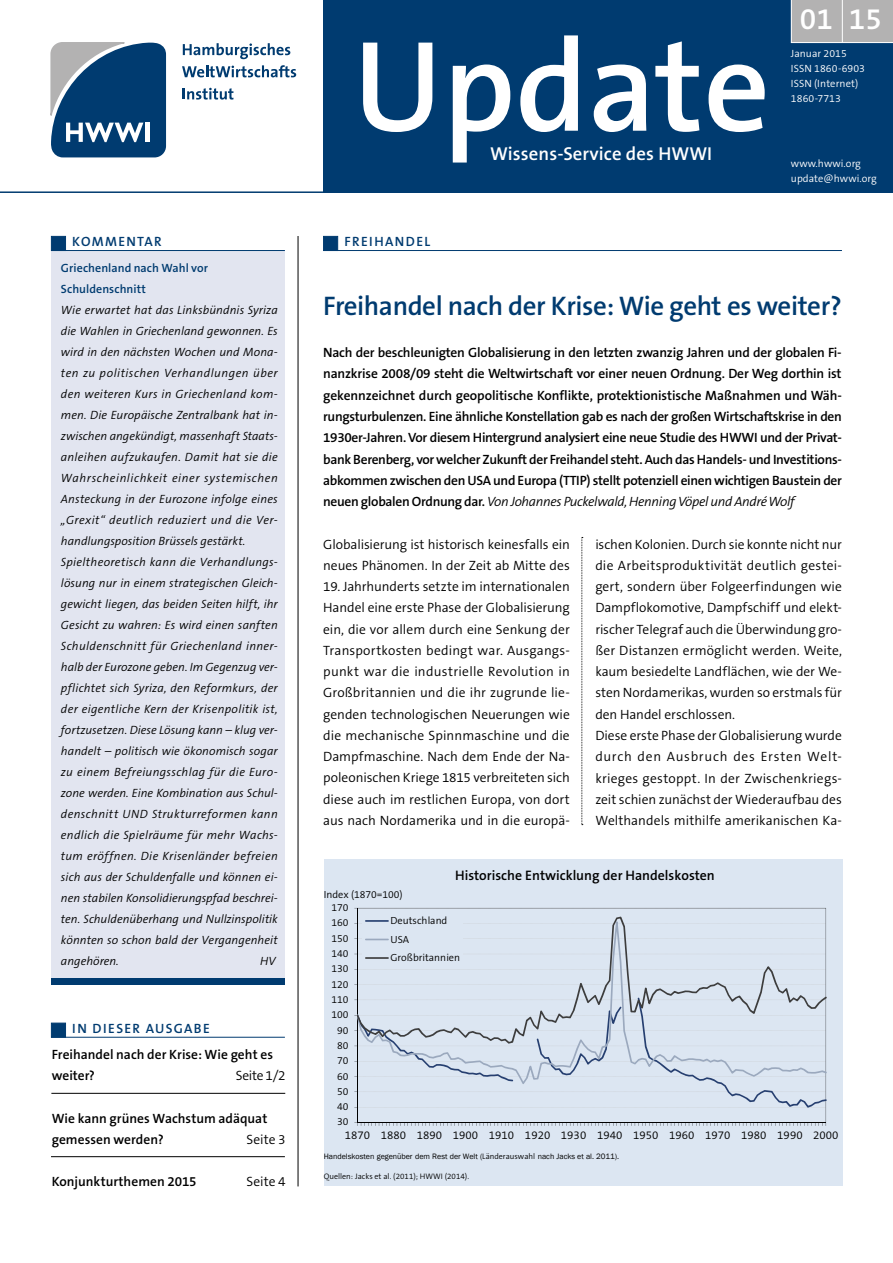
<style>
.page{position:relative;width:893px;height:1263px;background:#fff}
.page>*{position:absolute;margin:0;border:0;box-sizing:border-box;transform-origin:0 0}
.t1{font:600 130.5px "The Sans B6";color:#fff}
.t2{font:600 30px "The Sans B6";color:#fff}
.t3{font:600 27px "The Sans B6";letter-spacing:-.015em;color:#003b70}
.t4{font:600 18.75px "The Sans B6";letter-spacing:.005em;color:#fff}
.t5{font:600 13.8px "The Sans B6";color:#000}
.t6{font:300 13.5px/21.3px "The Sans B4";color:#000}
.t7{font:600 13.5px/21.3px "The Sans B6";letter-spacing:-.005em;color:#000}
.t8{font:italic 300 13.5px "The Sans B4";letter-spacing:-.025em;color:#000}
.t9{font:600 13.5px "The Sans B6";letter-spacing:.1em;color:#003b70}
.t10{font:italic 300 12px/21px "The Sans B4";letter-spacing:.01em;color:#000}
.t11{font:600 12px/21px "The Sans B6";letter-spacing:.005em;color:#003b70}
.t12{font:300 11.55px "The Sans B4";letter-spacing:.005em;color:#000}
.t13{font:300 10.5px/15px "The Sans B4";letter-spacing:.005em;color:#fff}
.t14{font:300 10.35px/18.6px "The Sans B4";letter-spacing:-.005em;color:#000}
.t15{font:7.95px "Franklin Gothic";letter-spacing:-.005em;color:#000}
.t16{font:300 7.95px "The Sans B4";color:#000}
.s1{font-family:"The Sans B6";font-weight:600;font-style:normal}
.s2{font-family:"The Sans B4";font-weight:300}
</style>
<div class="page">
<div style="left:323px;top:0;width:570px;height:191px;background:#003b70"></div>
<svg style="left:183px;top:88px;width:50px;height:12px"></svg>
<svg style="left:182px;top:65px;width:114px;height:12px"></svg>
<svg style="left:183px;top:43px;width:107px;height:16px"></svg>
<svg style="left:50px;top:42px;width:116px;height:115px;background:#366289"></svg>
<hr style="left:0;top:191px;width:893px;height:2px;background:#003b70">
<div style="left:791px;top:0;width:102px;height:43px;background:#b3b2b2"></div>
<hr style="left:842px;top:0;width:1px;height:43px;background:#fff">
<div style="left:51px;top:251px;width:234px;height:730px;background:#e2e5f0"></div>
<hr style="left:298px;top:236px;width:1px;height:950px;background:#000">
<hr style="left:51px;top:250px;width:234px;height:1px;background:#003b70">
<div style="left:51px;top:236px;width:15px;height:15px;background:#003b70"></div>
<div style="left:323px;top:236px;width:15px;height:15px;background:#003b70;border:1px solid #003b70"></div>
<hr style="left:323px;top:250px;width:519px;height:1px;background:#003b70">
<hr style="left:51px;top:1037px;width:234px;height:1px;background:#003b70">
<div style="left:51px;top:1023px;width:15px;height:14px;background:#003b70"></div>
<div style="left:51px;top:978px;width:234px;height:6px;background:#003b70"></div>
<hr style="left:51px;top:1156px;width:234px;height:1px;background:#000">
<svg style="left:581px;top:537px;width:2px;height:288px"></svg>
<hr style="left:51px;top:1093px;width:234px;height:1px;background:#000">
<div style="left:324px;top:859px;width:518px;height:326px;background:#dce6f2"></div>
<svg style="left:358px;top:908px;width:468px;height:214px"></svg>
<hr style="left:357px;top:908px;width:1px;height:214px;background:#000">
<svg style="left:354px;top:1122px;width:472px;height:4px"></svg>
<svg style="left:358px;top:1084px;width:469px;height:24px"></svg>
<svg style="left:358px;top:1043px;width:469px;height:41px"></svg>
<svg style="left:357px;top:916px;width:470px;height:127px"></svg>
<div style="left:362px;top:912px;width:101px;height:55px;background:#dce6f2"></div>
<hr style="left:365px;top:920px;width:24px;height:2px;background:#263f70">
<svg style="left:365px;top:939px;width:24px;height:1px"></svg>
<hr style="left:365px;top:957px;width:24px;height:2px;background:#3d3d3d">
<h1 class="t1" style="left:353px;top:17px;width:419px">Update</h1>
<h3 class="t4" style="left:490px;top:143px;width:224px">Wissens-Service des HWWI</h3>
<p class="t9" style="left:72px;top:234px;width:91px">KOMMENTAR</p>
<p class="t9" style="left:344px;top:234px;width:87px">FREIHANDEL</p>
<h2 class="t2" style="left:800px;top:2px;width:34px">01</h2>
<p class="t13" style="left:791px;top:46px;width:76px">Januar 2015<br>ISSN 1860-6903<br>ISSN (Internet)<br>1860-7713</p>
<h2 class="t2" style="left:849px;top:2px;width:34px">15</h2>
<p class="t13" style="left:791px;top:156px;width:87px">www.hwwi.org update@hwwi.org</p>
<p class="t11" style="left:61px;top:258px;width:149px">Griechenland nach Wahl vor<br>Schuldenschnitt</p>
<p class="t10" style="left:61px;top:300px;width:218px">Wie erwartet hat das Linksbündnis Syriza die Wahlen in Griechenland gewonnen. Es wird in den nächsten Wochen und Mona&shy;ten zu politischen Verhandlungen über den weiteren Kurs in Griechenland kom&shy;men. Die Europäische Zentralbank hat in&shy;zwischen angekündigt, massenhaft Staats&shy;anleihen aufzukaufen. Damit hat sie die Wahrscheinlichkeit einer systemischen Ansteckung in der Eurozone infolge eines „Grexit“ deutlich reduziert und die Ver&shy;handlungsposition Brüssels gestärkt.<br>Spieltheoretisch kann die Verhandlungs&shy;lösung nur in einem strategischen Gleich&shy;gewicht liegen, das beiden Seiten hilft, ihr Gesicht zu wahren: Es wird einen sanften Schuldenschnitt für Griechenland inner&shy;halb der Eurozone geben. Im Gegenzug ver&shy;pflichtet sich Syriza, den Reformkurs, der der eigentliche Kern der Krisenpolitik ist, fortzusetzen. Diese Lösung kann – klug ver&shy;handelt – politisch wie ökonomisch sogar zu einem Befreiungsschlag für die Euro&shy;zone werden. Eine Kombination aus Schul&shy;denschnitt UND Strukturreformen kann endlich die Spielräume für mehr Wachs&shy;tum eröffnen. Die Krisenländer befreien sich aus der Schuldenfalle und können ei&shy;nen stabilen Konsolidierungspfad beschrei&shy;ten. Schuldenüberhang und Nullzinspolitik könnten so schon bald der Vergangenheit angehören.</p>
<p class="t10" style="left:260px;top:951px;width:17px">HV</p>
<p class="t9" style="left:72px;top:1021px;width:139px">IN DIESER AUSGABE</p>
<p class="t7" style="left:52px;top:1044px;width:223px">Freihandel nach der Krise: Wie geht es weiter?</p>
<p class="t6" style="left:236px;top:1065px;width:51px">Seite 1/2</p>
<p class="t7" style="left:52px;top:1108px;width:217px">Wie kann grünes Wachstum adäquat gemessen werden?</p>
<p class="t6" style="left:247px;top:1129px;width:40px">Seite 3</p>
<p class="t7" style="left:52px;top:1172px;width:146px">Konjunkturthemen 2015</p>
<p class="t6" style="left:247px;top:1172px;width:40px">Seite 4</p>
<h3 class="t3" style="left:323px;top:291px;width:520px">Freihandel nach der Krise: Wie geht es weiter?</h3>
<p class="t7" style="left:323px;top:342px;width:520px;text-align:justify">Nach der beschleunigten Globalisierung in den letzten zwanzig Jahren und der globalen Fi&shy;nanzkrise 2008/09 steht die Weltwirtschaft vor einer neuen Ordnung. Der Weg dorthin ist gekennzeichnet durch geopolitische Konflikte, protektionistische Maßnahmen und Wäh&shy;rungsturbulenzen. Eine ähnliche Konstellation gab es nach der großen Wirtschaftskrise in den 1930er-Jahren. Vor diesem Hintergrund analysiert eine neue Studie des HWWI und der Privat&shy;bank Berenberg, vor welcher Zukunft der Freihandel steht. Auch das Handels- und Investitions&shy;abkommen zwischen den USA und Europa (TTIP) stellt potenziell einen wichtigen Baustein der</p>
<p class="t8" style="left:323px;top:494px;width:473px"><span class="s1">neuen globalen Ordnung dar.</span> Von Johannes Puckelwald, Henning Vöpel und André Wolf</p>
<p class="t6" style="left:323px;top:534px;width:248px">Globalisierung ist historisch keinesfalls ein neues Phänomen. In der Zeit ab Mitte des</p>
<p class="t6" style="left:323px;top:576px;width:248px;text-align:justify">19. Jahrhunderts setzte im internationalen Handel eine erste Phase der Globalisierung ein, die vor allem durch eine Senkung der Transportkosten bedingt war. Ausgangs&shy;punkt war die industrielle Revolution in Großbritannien und die ihr zugrunde lie&shy;genden technologischen Neuerungen wie die mechanische Spinnmaschine und die Dampfmaschine. Nach dem Ende der Na&shy;poleonischen Kriege 1815 verbreiteten sich diese auch im restlichen Europa, von dort aus nach Nordamerika und in die europä-</p>
<p class="t6" style="left:595px;top:534px;width:248px">ischen Kolonien. Durch sie konnte nicht nur die Arbeitsproduktivität deutlich gestei&shy;gert, sondern über Folgeerfindungen wie Dampflokomotive, Dampfschiff und elekt&shy;rischer Telegraf auch die Überwindung gro&shy;ßer Distanzen ermöglicht werden. Weite, kaum besiedelte Landflächen, wie der We&shy;sten Nordamerikas, wurden so erstmals für den Handel erschlossen.<br>Diese erste Phase der Globalisierung wurde durch den Ausbruch des Ersten Welt&shy;krieges gestoppt. In der Zwischenkriegs&shy;zeit schien zunächst der Wiederaufbau des Welthandels mithilfe amerikanischen Ka-</p>
<p class="t14" style="left:324px;top:885px;width:80px">Index (1870=100)</p>
<p class="t14" style="left:331px;top:898px;width:19px">170</p>
<p class="t5" style="left:455px;top:868px;width:261px">Historische Entwicklung der Handelskosten</p>
<p class="t14" style="left:331px;top:914px;width:19px">160</p>
<p class="t14" style="left:331px;top:929px;width:19px">150</p>
<p class="t14" style="left:331px;top:944px;width:19px">140</p>
<p class="t14" style="left:331px;top:960px;width:19px">130</p>
<p class="t14" style="left:331px;top:975px;width:19px">120</p>
<p class="t14" style="left:331px;top:990px;width:19px">110</p>
<p class="t14" style="left:331px;top:1006px;width:19px">100</p>
<p class="t14" style="left:337px;top:1021px;width:13px">90</p>
<p class="t14" style="left:337px;top:1036px;width:13px">80</p>
<p class="t14" style="left:337px;top:1052px;width:13px">70</p>
<p class="t14" style="left:337px;top:1067px;width:13px">60</p>
<p class="t14" style="left:337px;top:1082px;width:13px">50</p>
<p class="t14" style="left:337px;top:1097px;width:13px">40</p>
<p class="t14" style="left:337px;top:1113px;width:13px">30</p>
<p class="t14" style="left:390px;top:911px;width:71px">Deutschland<br>USA<br>Großbritannien</p>
<p class="t12" style="left:345px;top:1129px;width:495px">1870 1880 1890 1900 1910 1920 1930 1940 1950 1960 1970 1980 1990 2000</p>
<p class="t15" style="left:324px;top:1151px;width:297px">Handelskosten gegenüber dem Rest der Welt (<span class="s2">Länderauswahl</span> nach Jacks et al. 2011).</p>
<p class="t16" style="left:324px;top:1172px;width:147px">Quellen: Jacks et al. (2011); HWWI (2014).</p>
</div>
